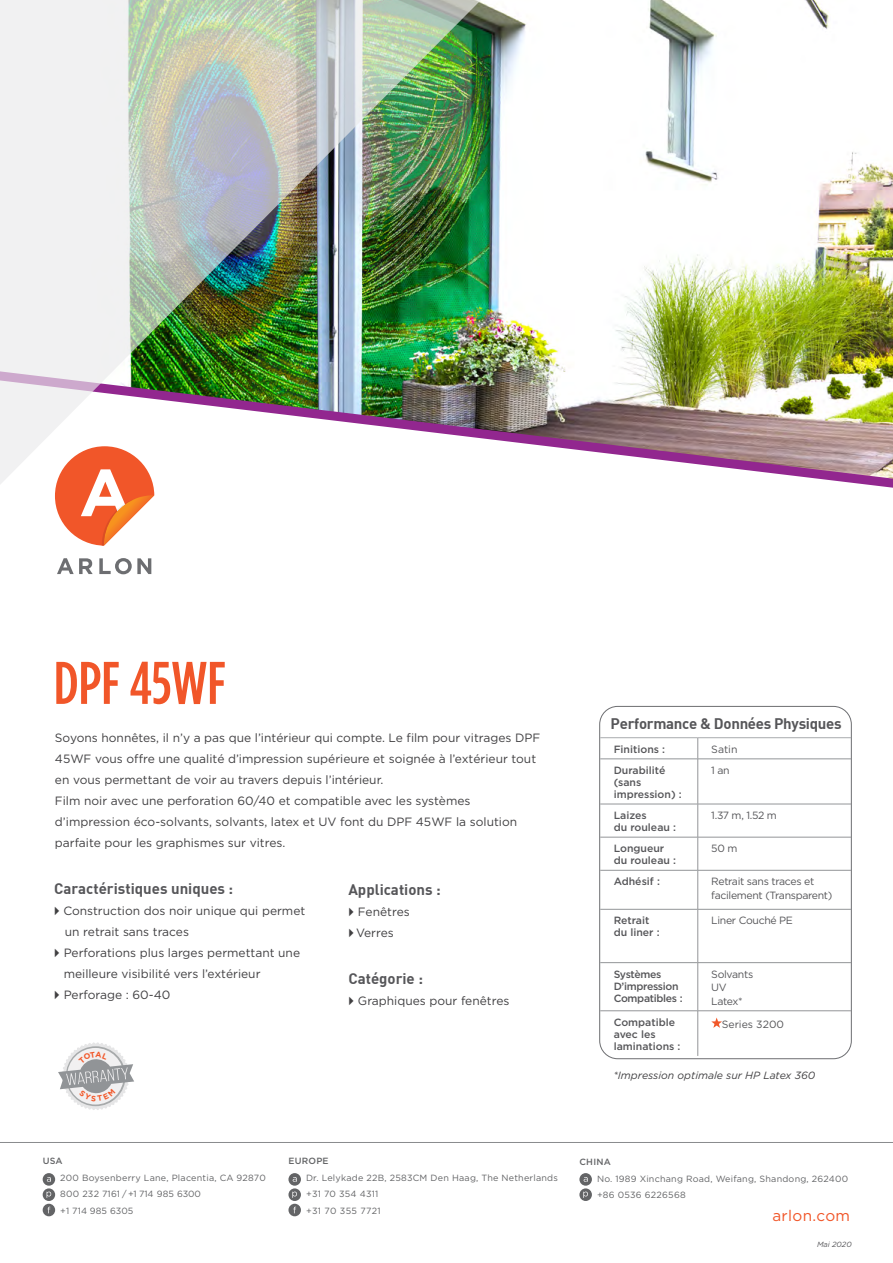
<style>
.page{position:relative;width:893px;height:1263px;background:#fff}
.page>*{position:absolute;margin:0;border:0;box-sizing:border-box;transform-origin:0 0}
.t1{font:500 60px "Gotham Condensed";color:#f15629}
.t2{font:15.3px "Gotham";letter-spacing:.025em;color:#f15629}
.t3{font:15px "DIN Bold";color:#565659}
.t4{font:15px "DIN Bold";letter-spacing:-.02em;color:#565659}
.t5{font:12px/21px "Gotham";color:#414042}
.t6{font:500 10.5px/12px "Gotham";color:#565659}
.t7{font:10.5px/13.5px "Gotham";letter-spacing:-.03em;color:#565659}
.t8{font:500 10.5px/12px "Gotham";letter-spacing:-.03em;color:#565659}
.t9{font:italic 10.5px "Gotham";color:#414042}
.t10{font:10.5px "Gotham";color:#565659}
.t11{font:9px/16.5px "Gotham";letter-spacing:.025em;color:#636466}
.t12{font:500 9px "Gotham";letter-spacing:.025em;color:#636466}
.t13{font:italic 7.5px "Gotham";color:#565659}
.s1{font-family:"Arial"}
</style>
<div class="page">
<hr style="left:0;top:1142px;width:893px;height:1px;background:#8a8c8e">
<div style="left:43px;top:1173px;width:12px;height:13px;background:#636466;border-radius:50%"></div>
<svg style="left:47px;top:1177px;width:4px;height:5px"></svg>
<svg style="left:43px;top:1204px;width:12px;height:12px"></svg>
<svg style="left:43px;top:1188px;width:12px;height:13px"></svg>
<svg style="left:47px;top:1191px;width:4px;height:7px"></svg>
<div style="left:288px;top:1173px;width:13px;height:13px;background:#636466;border-radius:50%"></div>
<svg style="left:293px;top:1177px;width:4px;height:5px"></svg>
<svg style="left:288px;top:1204px;width:13px;height:12px"></svg>
<svg style="left:288px;top:1188px;width:13px;height:13px"></svg>
<svg style="left:292px;top:1191px;width:5px;height:7px"></svg>
<svg style="left:579px;top:1173px;width:13px;height:13px"></svg>
<svg style="left:584px;top:1177px;width:4px;height:5px"></svg>
<svg style="left:579px;top:1188px;width:13px;height:13px"></svg>
<svg style="left:583px;top:1191px;width:5px;height:7px"></svg>
<div style="left:599px;top:706px;width:252px;height:353px;border:1px solid #6d6e71;border-radius:18px"></div>
<svg style="left:697px;top:738px;width:1px;height:21px"></svg>
<hr style="left:600px;top:759px;width:98px;height:1px;background:#939598">
<hr style="left:698px;top:759px;width:153px;height:1px;background:#939598">
<hr style="left:697px;top:759px;width:1px;height:45px;background:#939598">
<hr style="left:600px;top:804px;width:98px;height:1px;background:#939598">
<hr style="left:698px;top:804px;width:153px;height:1px;background:#939598">
<hr style="left:697px;top:804px;width:1px;height:33px;background:#939598">
<hr style="left:600px;top:837px;width:98px;height:1px;background:#939598">
<hr style="left:698px;top:837px;width:153px;height:1px;background:#939598">
<hr style="left:697px;top:837px;width:1px;height:33px;background:#939598">
<hr style="left:600px;top:870px;width:98px;height:1px;background:#939598">
<hr style="left:698px;top:870px;width:153px;height:1px;background:#939598">
<hr style="left:697px;top:870px;width:1px;height:39px;background:#939598">
<hr style="left:600px;top:909px;width:98px;height:1px;background:#939598">
<hr style="left:698px;top:909px;width:153px;height:1px;background:#939598">
<hr style="left:697px;top:909px;width:1px;height:53px;background:#939598">
<hr style="left:600px;top:962px;width:98px;height:1px;background:#939598">
<hr style="left:698px;top:962px;width:153px;height:1px;background:#939598">
<hr style="left:697px;top:963px;width:1px;height:47px;background:#939598">
<hr style="left:697px;top:1011px;width:1px;height:45px;background:#939598">
<hr style="left:600px;top:1010px;width:98px;height:1px;background:#939598">
<hr style="left:698px;top:1010px;width:153px;height:1px;background:#939598">
<hr style="left:600px;top:737px;width:98px;height:1px;background:#a9abae">
<hr style="left:698px;top:737px;width:153px;height:1px;background:#a9abae">
<svg style="left:711px;top:1017px;width:11px;height:11px"></svg>
<img style="left:481px;top:0;width:412px;height:364px">
<img style="left:481px;top:364px;width:412px;height:124px">
<img style="left:0;top:0;width:481px;height:496px">
<svg style="left:57px;top:558px;width:36px;height:16px"></svg>
<svg style="left:99px;top:558px;width:52px;height:16px"></svg>
<svg style="left:55px;top:446px;width:99px;height:100px"></svg>
<svg style="left:58px;top:1042px;width:76px;height:68px"></svg>
<h1 class="t1" style="left:54px;top:648px;width:174px">DPF 45WF</h1>
<p class="t5" style="left:55px;top:727px;width:487px">Soyons honnêtes, il n’y a pas que l’intérieur qui compte. Le film pour vitrages DPF 45WF vous offre une qualité d’impression supérieure et soignée à l’extérieur tout en vous permettant de voir au travers depuis l’intérieur.<br>Film noir avec une perforation 60/40 et compatible avec les systèmes d’impression éco-solvants, solvants, latex et UV font du DPF 45WF la solution parfaite pour les graphismes sur vitres.</p>
<p class="t3" style="left:54px;top:878px;width:181px">Caractéristiques uniques :</p>
<p class="t5" style="left:54px;top:900px;width:253px"><span class="s1">►</span> Construction dos noir unique qui permet</p>
<p class="t5" style="left:65px;top:921px;width:126px">un retrait sans traces</p>
<p class="t5" style="left:54px;top:942px;width:247px"><span class="s1">►</span> Perforations plus larges permettant une</p>
<p class="t5" style="left:64px;top:963px;width:198px">meilleure visibilité vers l’extérieur</p>
<p class="t5" style="left:54px;top:984px;width:118px"><span class="s1">►</span> Perforage : 60-40</p>
<p class="t3" style="left:348px;top:880px;width:94px">Applications :</p>
<p class="t5" style="left:348px;top:901px;width:63px"><span class="s1">►</span> Fenêtres <span class="s1">►</span> Verres</p>
<p class="t3" style="left:348px;top:968px;width:76px">Catégorie :</p>
<p class="t5" style="left:348px;top:989px;width:163px"><span class="s1">►</span> Graphiques pour fenêtres</p>
<p class="t4" style="left:611px;top:714px;width:232px">Performance &amp; Données Physiques</p>
<p class="t6" style="left:614px;top:743px;width:53px">Finitions :</p>
<p class="t7" style="left:711px;top:742px;width:28px">Satin</p>
<p class="t6" style="left:614px;top:764px;width:70px">Durabilité (sans impression) :</p>
<p class="t7" style="left:711px;top:763px;width:20px">1 an</p>
<p class="t6" style="left:614px;top:809px;width:64px">Laizes<br>du rouleau :</p>
<p class="t7" style="left:711px;top:808px;width:67px">1.37 m, 1.52 m</p>
<p class="t6" style="left:614px;top:842px;width:64px">Longueur du rouleau :</p>
<p class="t7" style="left:711px;top:842px;width:28px">50 m</p>
<p class="t6" style="left:614px;top:875px;width:48px">Adhésif :</p>
<p class="t7" style="left:711px;top:875px;width:123px">Retrait sans traces et facilement (Transparent)</p>
<p class="t6" style="left:614px;top:914px;width:47px">Retrait du liner :</p>
<p class="t7" style="left:711px;top:914px;width:83px">Liner Couché PE</p>
<p class="t8" style="left:614px;top:968px;width:70px">Systèmes<br>D’impression<br>Compatibles :</p>
<p class="t7" style="left:711px;top:967px;width:43px">Solvants<br>UV<br>Latex*</p>
<p class="t6" style="left:614px;top:1016px;width:68px">Compatible avec les laminations :</p>
<p class="t10" style="left:722px;top:1018px;width:64px">Series 3200</p>
<p class="t9" style="left:613px;top:1070px;width:203px">*Impression optimale sur HP Latex 360</p>
<p class="t12" style="left:43px;top:1156px;width:22px">USA</p>
<p class="t11" style="left:60px;top:1169px;width:207px">200 Boysenberry Lane, Placentia, CA 92870<br>800 232 7161 / +1 714 985 6300<br>+1 714 985 6305</p>
<p class="t12" style="left:288px;top:1156px;width:42px">EUROPE</p>
<p class="t11" style="left:306px;top:1169px;width:253px">Dr. Lelykade 22B, 2583CM Den Haag, The Netherlands +31 70 354 4311<br>+31 70 355 7721</p>
<p class="t12" style="left:579px;top:1157px;width:33px">CHINA</p>
<p class="t11" style="left:597px;top:1170px;width:253px">No. 1989 Xinchang Road, Weifang, Shandong, 262400 +86 0536 6226568</p>
<p class="t2" style="left:772px;top:1207px;width:79px">arlon.com</p>
<p class="t13" style="left:817px;top:1240px;width:36px">Mai 2020</p>
</div>
